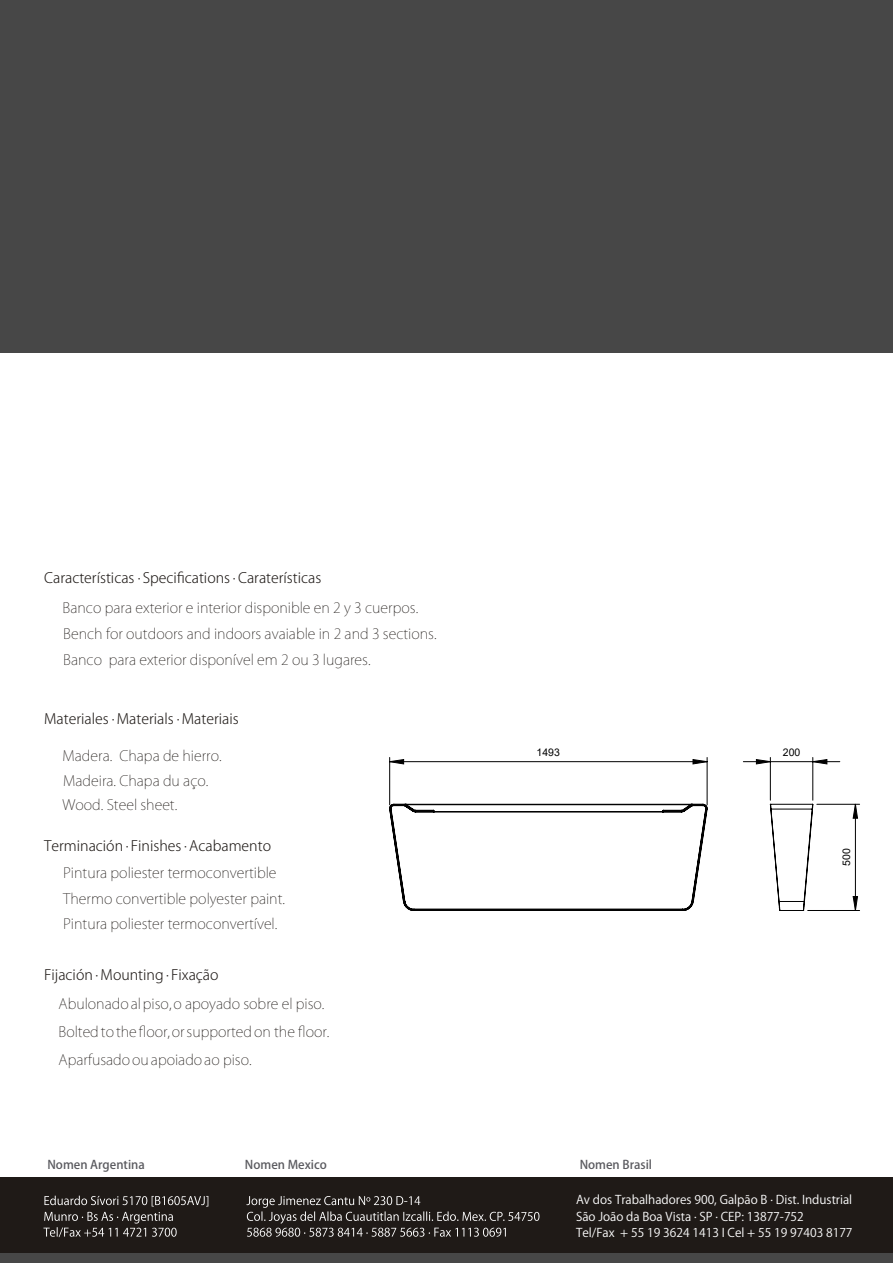
<style>
.page{position:relative;width:893px;height:1263px;background:#fff}
.page>*{position:absolute;margin:0;border:0;box-sizing:border-box;transform-origin:0 0}
.t1{font:200 14.25px/27.9px "Koz Go Pro";color:#1f1a17}
.t2{font:300 14.25px "Koz Go Pro";color:#1f1a17}
.t3{font:12px/16.2px "Koz Go Pro";color:#fcfcfc}
.t4{font:500 12px "Koz Go Pro";color:#5a5a5f}
.t5{font:10.5px "Arial";color:#000}
</style>
<div class="page">
<div style="left:0;top:1177px;width:893px;height:76px;background:#1f1a17"></div>
<svg style="left:246px;top:1196px;width:293px;height:41px"></svg>
<svg style="left:43px;top:1196px;width:165px;height:41px"></svg>
<div style="left:0;top:0;width:893px;height:353px;background:#474747"></div>
<div style="left:0;top:1253px;width:893px;height:10px;background:#474747"></div>
<hr style="left:707px;top:757px;width:1px;height:48px;background:#000">
<hr style="left:389px;top:757px;width:1px;height:48px;background:#000">
<svg style="left:389px;top:759px;width:319px;height:6px"></svg>
<svg style="left:389px;top:803px;width:319px;height:108px"></svg>
<hr style="left:817px;top:804px;width:43px;height:1px;background:#000">
<hr style="left:808px;top:910px;width:52px;height:1px;background:#000">
<hr style="left:770px;top:757px;width:1px;height:43px;background:#000">
<hr style="left:812px;top:757px;width:1px;height:43px;background:#000">
<svg style="left:852px;top:803px;width:6px;height:107px"></svg>
<svg style="left:743px;top:759px;width:97px;height:6px"></svg>
<svg style="left:770px;top:804px;width:43px;height:107px"></svg>
<p class="t2" style="left:44px;top:568px;width:279px">Características · Specifications · Caraterísticas</p>
<p class="t1" style="left:63px;top:594px;width:375px;line-height:26.4px">Banco para exterior e interior disponible en 2 y 3 cuerpos.<br>Bench for outdoors and indoors avaiable in 2 and 3 sections.<br>Banco para exterior disponível em 2 ou 3 lugares.</p>
<p class="t2" style="left:44px;top:709px;width:196px">Materiales · Materials · Materiais</p>
<p class="t1" style="left:63px;top:743px;width:161px;line-height:24.6px">Madera. Chapa de hierro.<br>Madeira. Chapa du aço.<br>Wood. Steel sheet.</p>
<p class="t5" style="left:537px;top:745px;width:25px">1493</p>
<p class="t2" style="left:44px;top:837px;width:228px">Terminación · Finishes · Acabamento</p>
<p class="t1" style="left:63px;top:859px;width:215px">Pintura poliester termoconvertible</p>
<p class="t1" style="left:63px;top:909px;width:216px">Pintura poliester termoconvertível.</p>
<p class="t1" style="left:63px;top:884px;width:223px">Thermo convertible polyester paint.</p>
<p class="t2" style="left:44px;top:966px;width:176px">Fijación · Mounting · Fixação</p>
<p class="t1" style="left:59px;top:990px;width:273px">Abulonado al piso, o apoyado sobre el piso.<br>Bolted to the floor, or supported on the floor.<br>Aparfusado ou apoiado ao piso.</p>
<p class="t4" style="left:47px;top:1157px;width:99px">Nomen Argentina</p>
<p class="t4" style="left:245px;top:1157px;width:83px">Nomen Mexico</p>
<p class="t4" style="left:580px;top:1157px;width:74px">Nomen Brasil</p>
<p class="t5" style="left:783px;top:745px;width:19px">200</p>
<p class="t5" style="left:839px;top:866px;width:19px;rotate:-90deg">500</p>
<p class="t3" style="left:576px;top:1192px;width:278px">Av dos Trabalhadores 900, Galpão B · Dist. Industrial<br>São João da Boa Vista · SP · CEP: 13877-752<br>Tel/Fax + 55 19 3624 1413 I Cel + 55 19 97403 8177</p>
</div>
